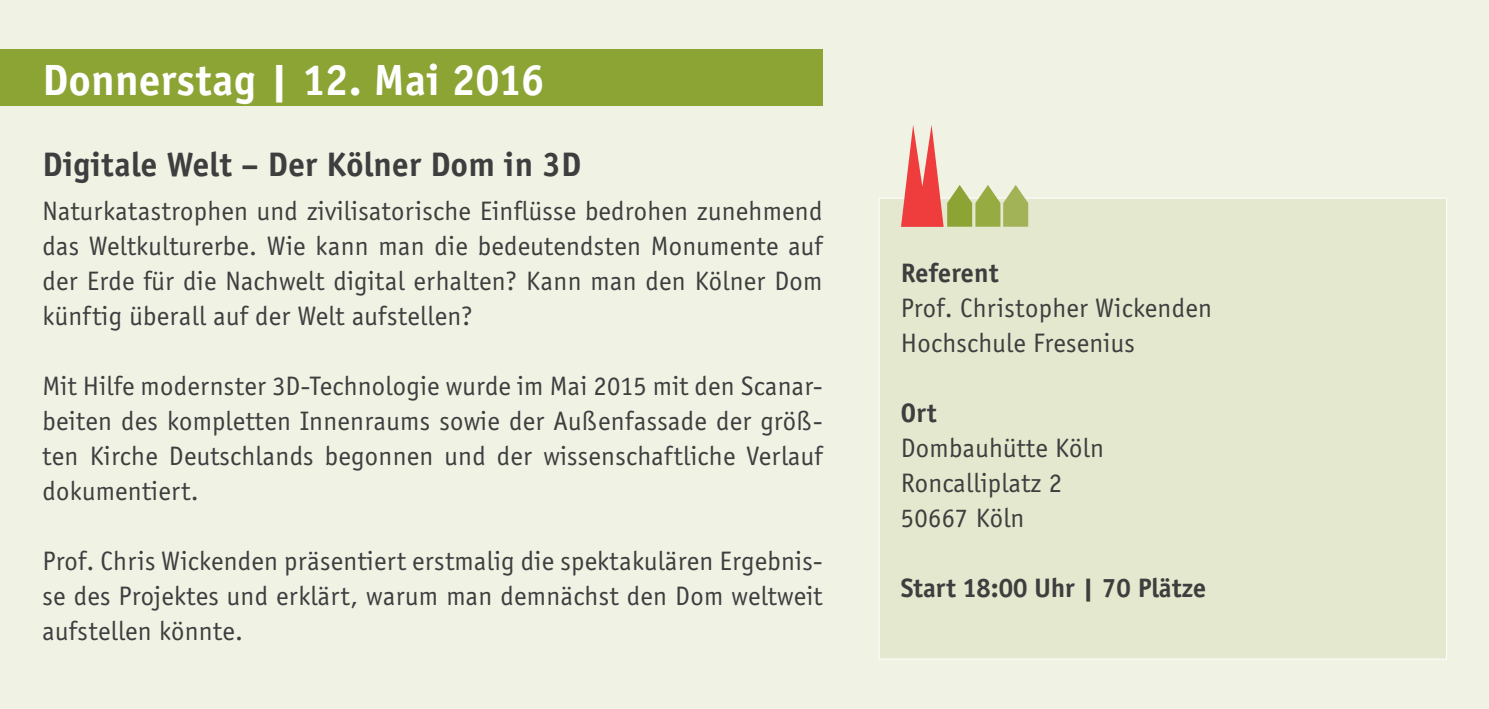
<style>
.page{position:relative;width:1489px;height:709px;background:#fff}
.page>*{position:absolute;margin:0;border:0;box-sizing:border-box;transform-origin:0 0}
.t1{font:700 45px "Officina San Itc T";letter-spacing:.01em;color:#fff}
.t2{font:700 35px "Officina San Itc T";letter-spacing:.01em;color:#3e3e3f}
.t3{font:27.5px/35px "Officina San Itc T";letter-spacing:.01em;color:#3e3e3f;text-align:justify}
.t4{font:700 27.5px "Officina San Itc T";color:#3e3e3f}
</style>
<div class="page">
<div style="left:0;top:0;width:1488px;height:709px;background:#f0f2e4"></div>
<div style="left:0;top:50px;width:822px;height:56px;background:#8ca434"></div>
<div style="left:879px;top:198px;width:567px;height:461px;background:#e3e8ce"></div>
<svg style="left:901px;top:125px;width:127px;height:102px"></svg>
<h1 class="t1" style="left:43px;top:53px;width:503px">Donnerstag | 12. Mai 2016</h1>
<p class="t2" style="left:43px;top:143px;width:540px">Digitale Welt – Der Kölner Dom in 3D</p>
<p class="t3" style="left:43px;top:193px;width:781px">Naturkatastrophen und zivilisatorische Einflüsse bedrohen zunehmend das Weltkulturerbe. Wie kann man die bedeutendsten Monumente auf der Erde für die Nachwelt digital erhalten? Kann man den Kölner Dom künftig überall auf der Welt aufstellen?</p>
<p class="t3" style="left:43px;top:368px;width:781px">Mit Hilfe modernster 3D-Technologie wurde im Mai 2015 mit den Scanar&shy;beiten des kompletten Innenraums sowie der Außenfassade der größ&shy;ten Kirche Deutschlands begonnen und der wissenschaftliche Verlauf dokumentiert.</p>
<p class="t3" style="left:43px;top:543px;width:781px">Prof. Chris Wickenden präsentiert erstmalig die spektakulären Ergebnis&shy;se des Projektes und erklärt, warum man demnächst den Dom weltweit aufstellen könnte.</p>
<p class="t4" style="left:900px;top:256px;width:99px">Referent</p>
<p class="t3" style="left:900px;top:290px;width:312px">Prof. Christopher Wickenden<br>Hochschule Fresenius</p>
<p class="t4" style="left:900px;top:396px;width:38px">Ort</p>
<p class="t3" style="left:900px;top:430px;width:205px;text-align:left">Dombauhütte Köln<br>Roncalliplatz 2<br>50667 Köln</p>
<p class="t4" style="left:900px;top:571px;width:307px">Start 18:00 Uhr | 70 Plätze</p>
</div>
